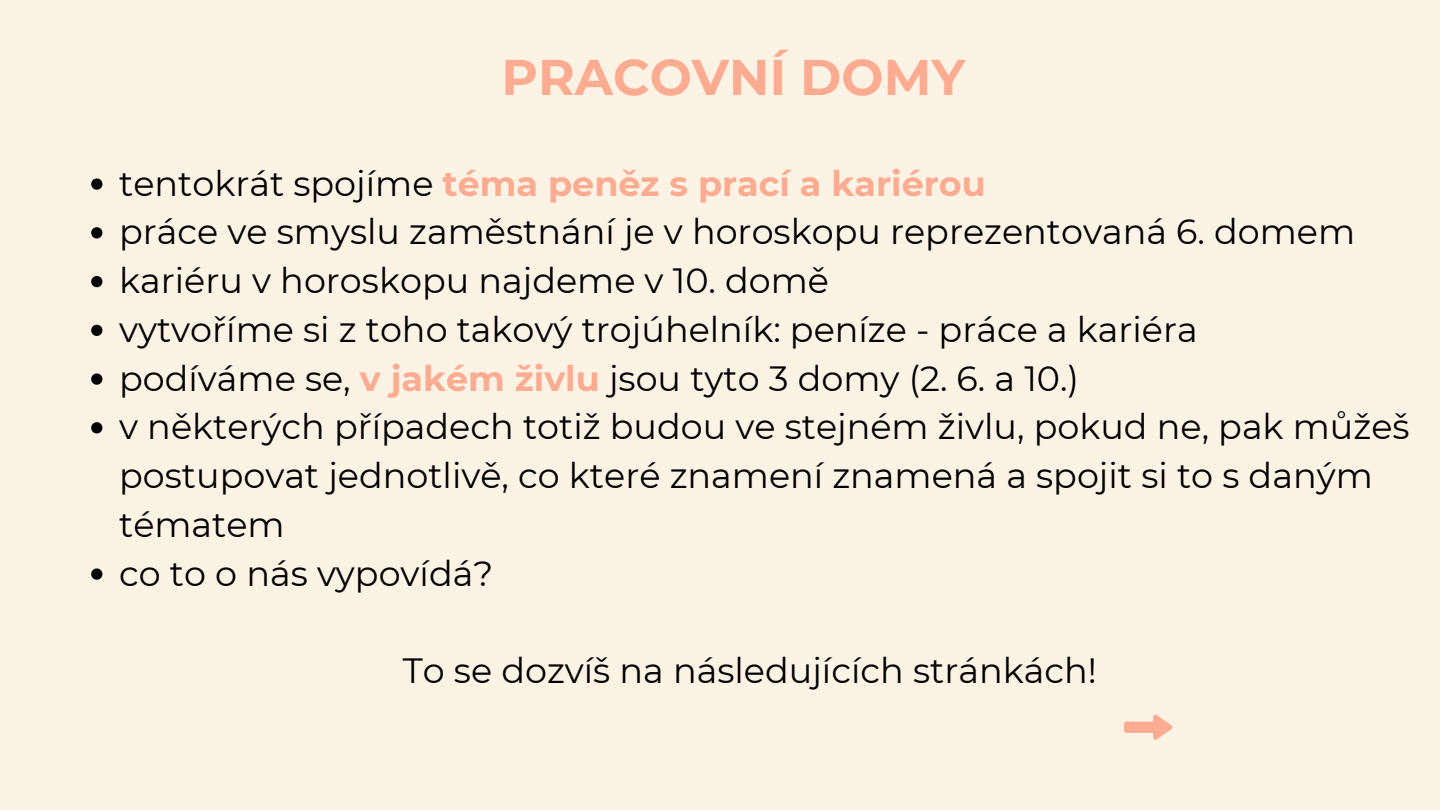
<style>
.page{position:relative;width:1440px;height:810px;background:#fcf3e4}
.page>*{position:absolute;margin:0;border:0;box-sizing:border-box;transform-origin:0 0}
.t1{font:700 50px "Montserrat";color:#feac91}
.t2{font:35px/48.8px "Montserrat";color:#000}
.t3{font:700 35px "Montserrat";color:#feac91}
.s1{font-weight:400;color:#000}
.s2{font-weight:700;color:#feac91}
</style>
<div class="page">
<svg style="left:91px;top:178px;width:11px;height:12px"></svg>
<svg style="left:91px;top:227px;width:11px;height:11px"></svg>
<svg style="left:91px;top:276px;width:11px;height:11px"></svg>
<svg style="left:91px;top:325px;width:11px;height:11px"></svg>
<svg style="left:91px;top:373px;width:11px;height:12px"></svg>
<svg style="left:91px;top:422px;width:11px;height:11px"></svg>
<svg style="left:91px;top:568px;width:11px;height:12px"></svg>
<svg style="left:1124px;top:714px;width:49px;height:26px"></svg>
<h1 class="t1" style="left:502px;top:47px;width:465px">PRACOVNÍ DOMY</h1>
<p class="t3" style="left:119px;top:162px;width:868px"><span class="s1">tentokrát spojíme</span> téma peněz s prací a kariérou</p>
<p class="t2" style="left:119px;top:208px;width:1237px">práce ve smyslu zaměstnání je v horoskopu reprezentovaná 6. domem</p>
<p class="t2" style="left:119px;top:256px;width:711px">kariéru v horoskopu najdeme v 10. domě</p>
<p class="t2" style="left:119px;top:305px;width:1080px">vytvoříme si z toho takový trojúhelník: peníze - práce a kariéra</p>
<p class="t2" style="left:119px;top:354px;width:961px">podíváme se, <span class="s2">v jakém živlu</span> jsou tyto 3 domy (2. 6. a 10.)</p>
<p class="t2" style="left:119px;top:403px;width:1292px">v některých případech totiž budou ve stejném živlu, pokud ne, pak můžeš postupovat jednotlivě, co které znamení znamená a spojit si to s daným tématem</p>
<p class="t2" style="left:119px;top:549px;width:376px">co to o nás vypovídá?</p>
<p class="t2" style="left:403px;top:646px;width:696px">To se dozvíš na následujících stránkách!</p>
</div>
